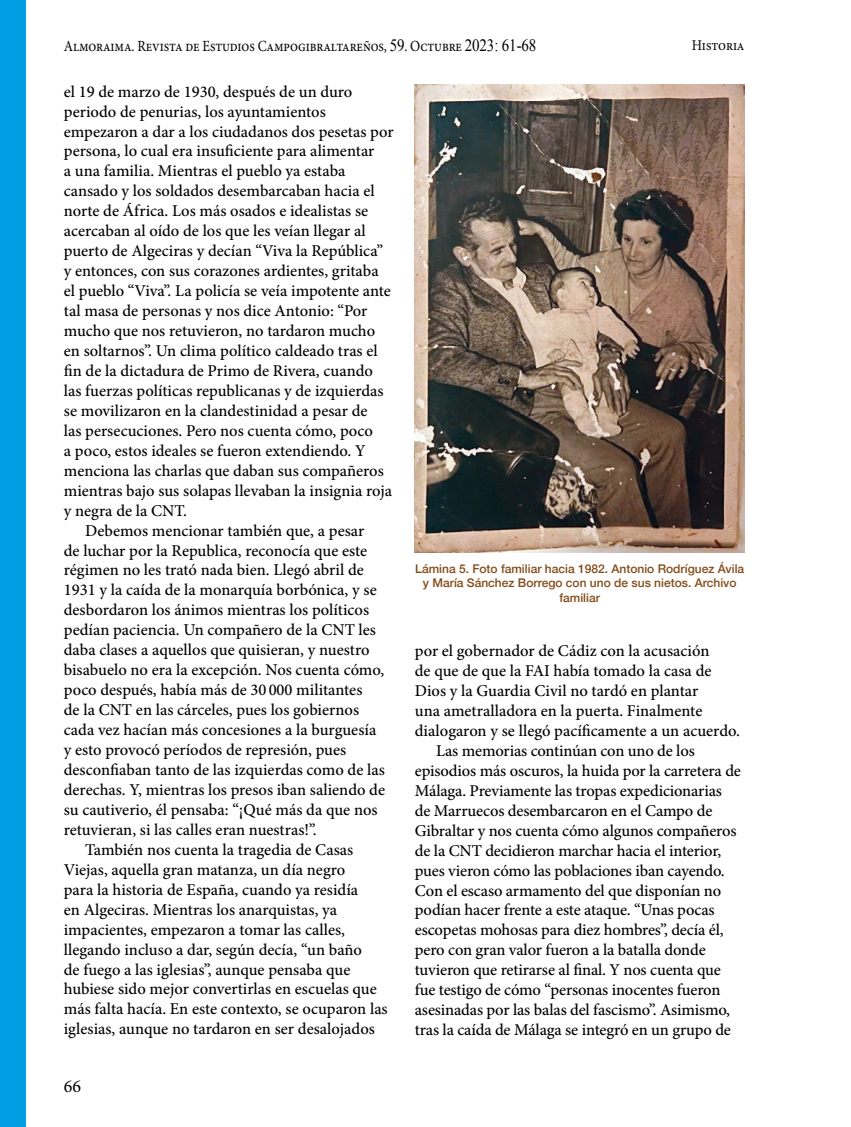
<style>
.page{position:relative;width:851px;height:1127px;background:#fff}
.page>*{position:absolute;margin:0;border:0;box-sizing:border-box;transform-origin:0 0}
.t1{font:18px "Minion Pro";color:#000}
.t2{font:500 16.5px "Minion Pro";color:#000}
.t3{font:15.6px "Minion Pro";letter-spacing:-.01em;color:#000;scale:.87 1}
.t4{font:14.85px "Minion Pro";letter-spacing:-.005em;color:#000;scale:.91 1}
.t5{font:500 12px/14.4px "Helvetica Neue";color:#844b18;text-align:center}
.s1{font-family:"Times New Roman";font-size:17.25px}
</style>
<div class="page">
<div style="left:0;top:0;width:26px;height:1127px;background:#009fe3"></div>
<img style="left:415px;top:85px;width:329px;height:467px">
<p class="t3" style="left:64px;top:35px;width:544px">Almoraima. Revista de Estudios Campogibraltareños, <span class="s1">59</span>. Octubre <span class="s1">2023: 61-68</span></p>
<p class="t4" style="left:691px;top:36px;width:60px">Historia</p>
<p class="t2" style="left:64px;top:80px;width:290px">el 19 de marzo de 1930, después de un duro</p>
<p class="t2" style="left:64px;top:100px;width:263px">periodo de penurias, los ayuntamientos</p>
<p class="t2" style="left:64px;top:120px;width:331px">empezaron a dar a los ciudadanos dos pesetas por</p>
<p class="t2" style="left:64px;top:140px;width:312px">persona, lo cual era insuficiente para alimentar</p>
<p class="t2" style="left:64px;top:160px;width:283px">a una familia. Mientras el pueblo ya estaba</p>
<p class="t2" style="left:64px;top:180px;width:312px">cansado y los soldados desembarcaban hacia el</p>
<p class="t2" style="left:64px;top:200px;width:306px">norte de África. Los más osados e idealistas se</p>
<p class="t2" style="left:64px;top:220px;width:303px">acercaban al oído de los que les veían llegar al</p>
<p class="t2" style="left:64px;top:240px;width:321px">puerto de Algeciras y decían “Viva la República”</p>
<p class="t2" style="left:64px;top:260px;width:316px">y entonces, con sus corazones ardientes, gritaba</p>
<p class="t2" style="left:64px;top:280px;width:328px">el pueblo “Viva”. La policía se veía impotente ante</p>
<p class="t2" style="left:64px;top:300px;width:305px">tal masa de personas y nos dice Antonio: “Por</p>
<p class="t2" style="left:64px;top:320px;width:313px">mucho que nos retuvieron, no tardaron mucho</p>
<p class="t2" style="left:64px;top:340px;width:315px">en soltarnos”. Un clima político caldeado tras el</p>
<p class="t2" style="left:64px;top:359px;width:310px">fin de la dictadura de Primo de Rivera, cuando</p>
<p class="t2" style="left:64px;top:379px;width:321px">las fuerzas políticas republicanas y de izquierdas</p>
<p class="t2" style="left:64px;top:399px;width:305px">se movilizaron en la clandestinidad a pesar de</p>
<p class="t2" style="left:64px;top:419px;width:310px">las persecuciones. Pero nos cuenta cómo, poco</p>
<p class="t2" style="left:64px;top:439px;width:303px">a poco, estos ideales se fueron extendiendo. Y</p>
<p class="t2" style="left:64px;top:459px;width:321px">menciona las charlas que daban sus compañeros</p>
<p class="t2" style="left:64px;top:479px;width:330px">mientras bajo sus solapas llevaban la insignia roja</p>
<p class="t2" style="left:64px;top:499px;width:125px">y negra de la CNT.</p>
<p class="t2" style="left:85px;top:519px;width:281px">Debemos mencionar también que, a pesar</p>
<p class="t2" style="left:64px;top:539px;width:305px">de luchar por la Republica, reconocía que este</p>
<p class="t2" style="left:64px;top:559px;width:301px">régimen no les trató nada bien. Llegó abril de</p>
<p class="t2" style="left:64px;top:579px;width:314px">1931 y la caída de la monarquía borbónica, y se</p>
<p class="t2" style="left:64px;top:599px;width:307px">desbordaron los ánimos mientras los políticos</p>
<p class="t2" style="left:64px;top:619px;width:314px">pedían paciencia. Un compañero de la CNT les</p>
<p class="t2" style="left:64px;top:639px;width:307px">daba clases a aquellos que quisieran, y nuestro</p>
<p class="t2" style="left:64px;top:659px;width:322px">bisabuelo no era la excepción. Nos cuenta cómo,</p>
<p class="t2" style="left:64px;top:679px;width:300px">poco después, había más de 30 000 militantes</p>
<p class="t2" style="left:64px;top:699px;width:297px">de la CNT en las cárceles, pues los gobiernos</p>
<p class="t2" style="left:64px;top:719px;width:314px">cada vez hacían más concesiones a la burguesía</p>
<p class="t2" style="left:64px;top:738px;width:284px">y esto provocó períodos de represión, pues</p>
<p class="t2" style="left:64px;top:758px;width:322px">desconfiaban tanto de las izquierdas como de las</p>
<p class="t2" style="left:64px;top:778px;width:323px">derechas. Y, mientras los presos iban saliendo de</p>
<p class="t2" style="left:64px;top:798px;width:315px">su cautiverio, él pensaba: “¡Qué más da que nos</p>
<p class="t2" style="left:64px;top:818px;width:254px">retuvieran, si las calles eran nuestras!”.</p>
<p class="t2" style="left:85px;top:838px;width:270px">También nos cuenta la tragedia de Casas</p>
<p class="t2" style="left:64px;top:858px;width:283px">Viejas, aquella gran matanza, un día negro</p>
<p class="t2" style="left:64px;top:878px;width:296px">para la historia de España, cuando ya residía</p>
<p class="t2" style="left:64px;top:898px;width:275px">en Algeciras. Mientras los anarquistas, ya</p>
<p class="t2" style="left:64px;top:918px;width:283px">impacientes, empezaron a tomar las calles,</p>
<p class="t2" style="left:64px;top:938px;width:300px">llegando incluso a dar, según decía, “un baño</p>
<p class="t2" style="left:64px;top:958px;width:288px">de fuego a las iglesias”, aunque pensaba que</p>
<p class="t2" style="left:64px;top:978px;width:314px">hubiese sido mejor convertirlas en escuelas que</p>
<p class="t2" style="left:64px;top:998px;width:325px">más falta hacía. En este contexto, se ocuparon las</p>
<p class="t2" style="left:64px;top:1018px;width:312px">iglesias, aunque no tardaron en ser desalojados</p>
<p class="t5" style="left:415px;top:560px;width:330px">Lámina 5. Foto familiar hacia 1982. Antonio Rodríguez Ávila y María Sánchez Borrego con uno de sus nietos. Archivo familiar</p>
<p class="t2" style="left:415px;top:640px;width:296px">por el gobernador de Cádiz con la acusación</p>
<p class="t2" style="left:415px;top:659px;width:298px">de que de que la FAI había tomado la casa de</p>
<p class="t2" style="left:415px;top:679px;width:285px">Dios y la Guardia Civil no tardó en plantar</p>
<p class="t2" style="left:415px;top:699px;width:289px">una ametralladora en la puerta. Finalmente</p>
<p class="t2" style="left:415px;top:719px;width:326px">dialogaron y se llegó pacíficamente a un acuerdo.</p>
<p class="t2" style="left:436px;top:739px;width:260px">Las memorias continúan con uno de los</p>
<p class="t2" style="left:415px;top:759px;width:327px">episodios más oscuros, la huida por la carretera de</p>
<p class="t2" style="left:415px;top:779px;width:308px">Málaga. Previamente las tropas expedicionarias</p>
<p class="t2" style="left:415px;top:799px;width:299px">de Marruecos desembarcaron en el Campo de</p>
<p class="t2" style="left:415px;top:819px;width:323px">Gibraltar y nos cuenta cómo algunos compañeros</p>
<p class="t2" style="left:415px;top:839px;width:308px">de la CNT decidieron marchar hacia el interior,</p>
<p class="t2" style="left:415px;top:859px;width:311px">pues vieron cómo las poblaciones iban cayendo.</p>
<p class="t2" style="left:415px;top:879px;width:308px">Con el escaso armamento del que disponían no</p>
<p class="t2" style="left:415px;top:899px;width:301px">podían hacer frente a este ataque. “Unas pocas</p>
<p class="t2" style="left:415px;top:919px;width:310px">escopetas mohosas para diez hombres”, decía él,</p>
<p class="t2" style="left:415px;top:939px;width:292px">pero con gran valor fueron a la batalla donde</p>
<p class="t2" style="left:415px;top:959px;width:307px">tuvieron que retirarse al final. Y nos cuenta que</p>
<p class="t2" style="left:415px;top:979px;width:307px">fue testigo de cómo “personas inocentes fueron</p>
<p class="t2" style="left:415px;top:999px;width:316px">asesinadas por las balas del fascismo”. Asimismo,</p>
<p class="t2" style="left:415px;top:1019px;width:317px">tras la caída de Málaga se integró en un grupo de</p>
<p class="t1" style="left:64px;top:1074px;width:19px">66</p>
</div>
